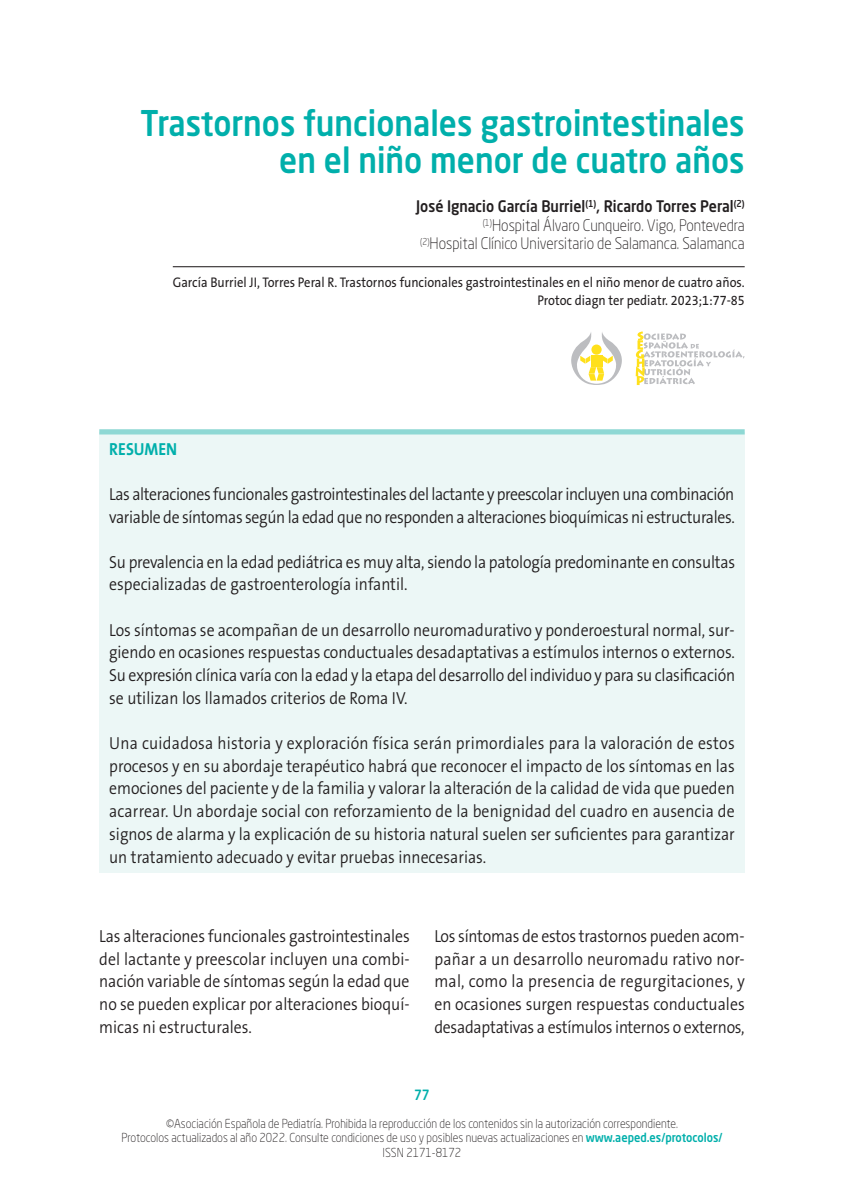
<style>
.page{position:relative;width:844px;height:1191px;background:#fff}
.page>*{position:absolute;margin:0;border:0;box-sizing:border-box;transform-origin:0 0}
.t1{font:500 35px/36.8px "Neo Sans Std";color:#00afab;text-align:right;scale:.9 1}
.t2{font:300 17.5px/22.8px "The Sans B W4";letter-spacing:-.015em;color:#231f20;text-align:justify;scale:.9 1}
.t3{font:700 17.5px "The Sans B W7";color:#00afab;scale:.9 1}
.t4{font:300 15.75px/18.9px "Neo Sans Std";color:#231f20;text-align:right;scale:.9 1}
.t5{font:14px/17.5px "The Sans B W5 Plain";color:#231f20;text-align:right;scale:.9 1}
.t6{font:500 14px "Neo Sans Std";color:#00afab;scale:.9 1}
.t7{font:300 12.25px/14.7px "Neo Sans Std";color:#231f20;text-align:center;scale:.9 1}
.s1{font-weight:500}
.s2{font-weight:500;color:#00afab}
</style>
<div class="page">
<hr style="left:173px;top:266px;width:571px;height:1px;background:#231f20">
<svg style="left:571px;top:332px;width:51px;height:53px"></svg>
<svg style="left:635px;top:331px;width:109px;height:54px"></svg>
<div style="left:99px;top:432px;width:645px;height:440px;background:#ecf7f6"></div>
<div style="left:99px;top:429px;width:645px;height:5px;background:#8ed8d4"></div>
<h1 class="t1" style="left:140px;top:104px;width:672px">Trastornos funcionales gastrointestinales en el niño menor de cuatro años</h1>
<p class="t4" style="left:416px;top:196px;width:366px"><span class="s1">José Ignacio García Burriel</span><sup>(1)</sup><span class="s1">, Ricardo Torres Peral</span><sup>(2) </sup><sup>(1)</sup>Hospital Álvaro Cunqueiro. Vigo, Pontevedra<br><sup>(2)</sup>Hospital Clínico Universitario de Salamanca. Salamanca</p>
<p class="t5" style="left:173px;top:274px;width:636px">García Burriel JI, Torres Peral R. Trastornos funcionales gastrointestinales en el niño menor de cuatro años.<br>Protoc diagn ter pediatr. 2023;1:77-85</p>
<p class="t3" style="left:109px;top:437px;width:77px">RESUMEN</p>
<p class="t2" style="left:109px;top:482px;width:696px">Las alteraciones funcionales gastrointestinales del lactante y preescolar incluyen una combinación variable de síntomas según la edad que no responden a alteraciones bioquímicas ni estructurales.</p>
<p class="t2" style="left:109px;top:550px;width:696px">Su prevalencia en la edad pediátrica es muy alta, siendo la patología predominante en consultas especializadas de gastroenterología infantil.</p>
<p class="t2" style="left:109px;top:618px;width:696px">Los síntomas se acompañan de un desarrollo neuromadurativo y ponderoestural normal, sur&shy;giendo en ocasiones respuestas conductuales desadaptativas a estímulos internos o externos.<br>Su expresión clínica varía con la edad y la etapa del desarrollo del individuo y para su clasificación se utilizan los llamados criterios de Roma IV.</p>
<p class="t2" style="left:109px;top:731px;width:696px">Una cuidadosa historia y exploración física serán primordiales para la valoración de estos procesos y en su abordaje terapéutico habrá que reconocer el impacto de los síntomas en las emociones del paciente y de la familia y valorar la alteración de la calidad de vida que pueden acarrear. Un abordaje social con reforzamiento de la benignidad del cuadro en ausencia de signos de alarma y la explicación de su historia natural suelen ser suficientes para garantizar un tratamiento adecuado y evitar pruebas innecesarias.</p>
<p class="t2" style="left:99px;top:924px;width:346px">Las alteraciones funcionales gastrointestinales del lactante y preescolar incluyen una combi&shy;nación variable de síntomas según la edad que no se pueden explicar por alteraciones bioquí&shy;micas ni estructurales.</p>
<p class="t2" style="left:434px;top:924px;width:346px">Los síntomas de estos trastornos pueden acom&shy;pañar a un desarrollo neuromadu rativo nor&shy;mal, como la presencia de regurgitaciones, y en ocasiones surgen respuestas conductuales desadaptativas a estímulos internos o externos,</p>
<p class="t6" style="left:414px;top:1086px;width:19px">77</p>
<p class="t7" style="left:121px;top:1115px;width:669px">©Asociación Española de Pediatría. Prohibida la reproducción de los contenidos sin la autorización correspondiente.<br>Protocolos actualizados al año 2022. Consulte condiciones de uso y posibles nuevas actualizaciones en <span class="s2">www.aeped.es/protocolos/<br></span>ISSN 2171-8172</p>
</div>
